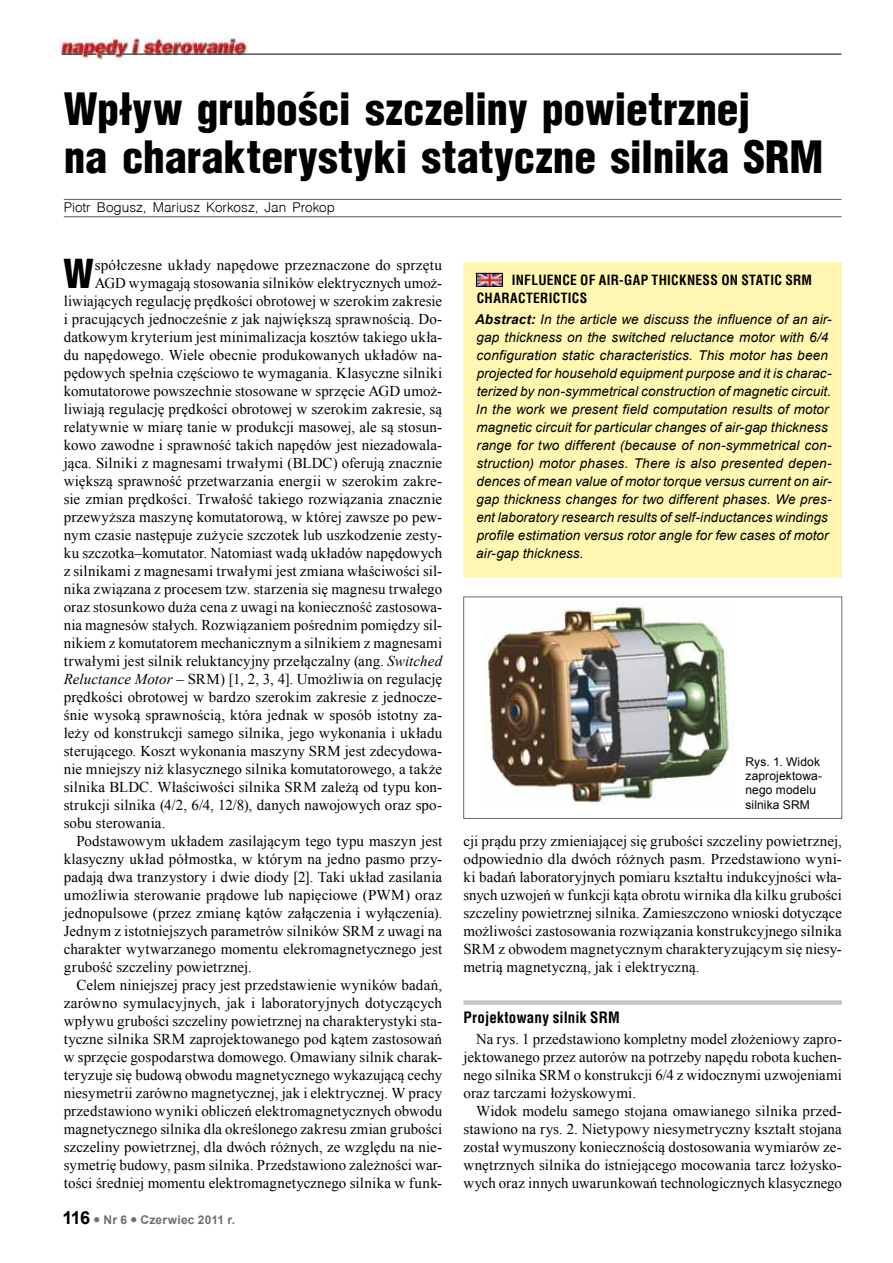
<style>
.page{position:relative;width:893px;height:1263px;background:#fff}
.page>*{position:absolute;margin:0;border:0;box-sizing:border-box;transform-origin:0 0}
.t1{font:900 43.5px/48px "Switzerland Cond";color:#000}
.t2{font:900 39px "Switzerland Cond";color:#000}
.t3{font:15px/18px "Times New Roman";letter-spacing:.005em;color:#000;text-align:justify}
.t4{font:700 15px "Switzerland Condensed";letter-spacing:.015em;color:#000}
.t5{font:italic 13.5px/18px "Arial";letter-spacing:.01em;color:#000}
.t6{font:700 13.5px/18px "Switzerland Condensed";letter-spacing:.02em;color:#000}
.t7{font:300 13.5px "Switzerland";letter-spacing:.005em;color:#000}
.t8{font:12px/14.4px "Arial";letter-spacing:.01em;color:#000}
.t9{font:700 12px "Arial";letter-spacing:.02em;color:#706f6f}
.s1{font-style:italic}
.s2{font-size:18px;color:#000}
.s3{font-weight:700}
</style>
<div class="page">
<img style="left:60px;top:38px;width:187px;height:22px">
<svg style="left:62px;top:54px;width:20px;height:1px"></svg>
<svg style="left:88px;top:54px;width:27px;height:1px"></svg>
<hr style="left:123px;top:54px;width:718px;height:1px;background:#000">
<img style="left:485px;top:601px;width:250px;height:203px">
<div style="left:463px;top:597px;width:379px;height:222px;border:1px solid #686868"></div>
<div style="left:463px;top:1000px;width:379px;height:5px;background:#c6c6c6"></div>
<hr style="left:64px;top:199px;width:777px;height:1px;background:#575756">
<hr style="left:64px;top:216px;width:777px;height:1px;background:#575756">
<div style="left:463px;top:262px;width:378px;height:316px;background:#fff7b2"></div>
<img style="left:478px;top:275px;width:23px;height:10px">
<div style="left:476px;top:273px;width:27px;height:14px;border:1px solid #000"></div>
<h1 class="t1" style="left:64px;top:84px;width:761px">Wpływ grubości szczeliny powietrznej<br>na charakterystyki statyczne silnika SRM</h1>
<p class="t7" style="left:64px;top:200px;width:273px">Piotr Bogusz, Mariusz Korkosz, Jan Prokop</p>
<h2 class="t2" style="left:63px;top:249px;width:32px">W</h2>
<p class="t3" style="left:95px;top:256px;width:349px">spółczesne układy napędowe przeznaczone do sprzętu</p>
<p class="t3" style="left:95px;top:274px;width:349px">AGD wymagają stosowania silników elektrycznych umoż-</p>
<p class="t3" style="left:64px;top:292px;width:380px">liwiających regulację prędkości obrotowej w szerokim zakresie</p>
<p class="t3" style="left:64px;top:310px;width:380px">i pracujących jednocześnie z jak największą sprawnością. Do-</p>
<p class="t3" style="left:64px;top:328px;width:380px">datkowym kryterium jest minimalizacja kosztów takiego ukła-</p>
<p class="t3" style="left:64px;top:346px;width:380px">du napędowego. Wiele obecnie produkowanych układów na-</p>
<p class="t3" style="left:64px;top:364px;width:380px">pędowych spełnia częściowo te wymagania. Klasyczne silniki</p>
<p class="t3" style="left:64px;top:382px;width:380px">komutatorowe powszechnie stosowane w sprzęcie AGD umoż-</p>
<p class="t3" style="left:64px;top:400px;width:380px">liwiają regulację prędkości obrotowej w szerokim zakresie, są</p>
<p class="t3" style="left:64px;top:418px;width:380px">relatywnie w miarę tanie w produkcji masowej, ale są stosun-</p>
<p class="t3" style="left:64px;top:436px;width:380px">kowo zawodne i sprawność takich napędów jest niezadowala-</p>
<p class="t3" style="left:64px;top:454px;width:380px">jąca. Silniki z magnesami trwałymi (BLDC) oferują znacznie</p>
<p class="t3" style="left:64px;top:472px;width:380px">większą sprawność przetwarzania energii w szerokim zakre-</p>
<p class="t3" style="left:64px;top:490px;width:380px">sie zmian prędkości. Trwałość takiego rozwiązania znacznie</p>
<p class="t3" style="left:64px;top:508px;width:380px">przewyższa maszynę komutatorową, w której zawsze po pew-</p>
<p class="t3" style="left:64px;top:526px;width:380px">nym czasie następuje zużycie szczotek lub uszkodzenie zesty-</p>
<p class="t3" style="left:64px;top:544px;width:380px">ku szczotka–komutator. Natomiast wadą układów napędowych</p>
<p class="t3" style="left:64px;top:562px;width:380px">z silnikami z magnesami trwałymi jest zmiana właściwości sil-</p>
<p class="t3" style="left:64px;top:580px;width:380px">nika związana z procesem tzw. starzenia się magnesu trwałego</p>
<p class="t3" style="left:64px;top:598px;width:380px">oraz stosunkowo duża cena z uwagi na konieczność zastosowa-</p>
<p class="t3" style="left:64px;top:616px;width:380px">nia magnesów stałych. Rozwiązaniem pośrednim pomiędzy sil-</p>
<p class="t3" style="left:64px;top:634px;width:380px">nikiem z komutatorem mechanicznym a silnikiem z magnesami</p>
<p class="t3" style="left:64px;top:652px;width:380px">trwałymi jest silnik reluktancyjny przełączalny (ang. <span class="s1">Switched</span></p>
<p class="t3" style="left:64px;top:670px;width:380px"><span class="s1">Reluctance Motor</span> – SRM) [1, 2, 3, 4]. Umożliwia on regulację</p>
<p class="t3" style="left:64px;top:688px;width:380px">prędkości obrotowej w bardzo szerokim zakresie z jednocze-</p>
<p class="t3" style="left:64px;top:706px;width:380px">śnie wysoką sprawnością, która jednak w sposób istotny za-</p>
<p class="t3" style="left:64px;top:724px;width:380px">leży od konstrukcji samego silnika, jego wykonania i układu</p>
<p class="t3" style="left:64px;top:742px;width:380px">sterującego. Koszt wykonania maszyny SRM jest zdecydowa-</p>
<p class="t3" style="left:64px;top:760px;width:380px">nie mniejszy niż klasycznego silnika komutatorowego, a także</p>
<p class="t3" style="left:64px;top:778px;width:380px">silnika BLDC. Właściwości silnika SRM zależą od typu kon-</p>
<p class="t3" style="left:64px;top:796px;width:380px">strukcji silnika (4/2, 6/4, 12/8), danych nawojowych oraz spo-</p>
<p class="t3" style="left:64px;top:814px;width:103px">sobu sterowania.</p>
<p class="t3" style="left:77px;top:832px;width:367px">Podstawowym układem zasilającym tego typu maszyn jest</p>
<p class="t3" style="left:64px;top:850px;width:380px">klasyczny układ półmostka, w którym na jedno pasmo przy-</p>
<p class="t3" style="left:64px;top:868px;width:380px">padają dwa tranzystory i dwie diody [2]. Taki układ zasilania</p>
<p class="t3" style="left:64px;top:886px;width:380px">umożliwia sterowanie prądowe lub napięciowe (PWM) oraz</p>
<p class="t3" style="left:64px;top:904px;width:380px">jednopulsowe (przez zmianę kątów załączenia i wyłączenia).</p>
<p class="t3" style="left:64px;top:922px;width:380px">Jednym z istotniejszych parametrów silników SRM z uwagi na</p>
<p class="t3" style="left:64px;top:940px;width:380px">charakter wytwarzanego momentu elekromagnetycznego jest</p>
<p class="t3" style="left:64px;top:958px;width:190px">grubość szczeliny powietrznej.</p>
<p class="t3" style="left:77px;top:976px;width:367px">Celem niniejszej pracy jest przedstawienie wyników badań,</p>
<p class="t3" style="left:64px;top:994px;width:380px">zarówno symulacyjnych, jak i laboratoryjnych dotyczących</p>
<p class="t3" style="left:64px;top:1012px;width:380px">wpływu grubości szczeliny powietrznej na charakterystyki sta-</p>
<p class="t3" style="left:64px;top:1030px;width:380px">tyczne silnika SRM zaprojektowanego pod kątem zastosowań</p>
<p class="t3" style="left:64px;top:1048px;width:380px">w sprzęcie gospodarstwa domowego. Omawiany silnik charak-</p>
<p class="t3" style="left:64px;top:1066px;width:380px">teryzuje się budową obwodu magnetycznego wykazującą cechy</p>
<p class="t3" style="left:64px;top:1084px;width:380px">niesymetrii zarówno magnetycznej, jak i elektrycznej. W pracy</p>
<p class="t3" style="left:64px;top:1102px;width:380px">przedstawiono wyniki obliczeń elektromagnetycznych obwodu</p>
<p class="t3" style="left:64px;top:1120px;width:380px">magnetycznego silnika dla określonego zakresu zmian grubości</p>
<p class="t3" style="left:64px;top:1138px;width:380px">szczeliny powietrznej, dla dwóch różnych, ze względu na nie-</p>
<p class="t3" style="left:64px;top:1156px;width:380px">symetrię budowy, pasm silnika. Przedstawiono zależności war-</p>
<p class="t3" style="left:64px;top:1174px;width:380px">tości średniej momentu elektromagnetycznego silnika w funk-</p>
<p class="t9" style="left:62px;top:1212px;width:174px"><span class="s2">116</span> ● Nr 6 ● Czerwiec 2011 r.</p>
<p class="t6" style="left:477px;top:271px;width:337px;text-indent:35px">INFLUENCE OF AIR-GAP THICKNESS ON STATIC SRM<br>CHARACTERICTICS</p>
<p class="t5" style="left:475px;top:310px;width:358px"><span class="s3">Abstract:</span> In the article we discuss the influence of an air&shy;gap thickness on the switched reluctance motor with 6/4 configuration static characteristics. This motor has been projected for household equipment purpose and it is charac&shy;terized by non-symmetrical construction of magnetic circuit.<br>In the work we present field computation results of motor magnetic circuit for particular changes of air-gap thickness range for two different (because of non-symmetrical con&shy;struction) motor phases. There is also presented depen&shy;dences of mean value of motor torque versus current on air&shy;gap thickness changes for two different phases. We pres&shy;ent laboratory research results of self-inductances windings profile estimation versus rotor angle for few cases of motor air-gap thickness.</p>
<p class="t8" style="left:745px;top:754px;width:78px">Rys. 1. Widok zaprojektowa&shy;nego modelu silnika SRM</p>
<p class="t3" style="left:463px;top:832px;width:380px">cji prądu przy zmieniającej się grubości szczeliny powietrznej, odpowiednio dla dwóch różnych pasm. Przedstawiono wyni&shy;ki badań laboratoryjnych pomiaru kształtu indukcyjności wła&shy;snych uzwojeń w funkcji kąta obrotu wirnika dla kilku grubości szczeliny powietrznej silnika. Zamieszczono wnioski dotyczące możliwości zastosowania rozwiązania konstrukcyjnego silnika SRM z obwodem magnetycznym charakteryzującym się niesy&shy;metrią magnetyczną, jak i elektryczną.</p>
<p class="t4" style="left:463px;top:1009px;width:158px">Projektowany silnik SRM</p>
<p class="t3" style="left:463px;top:1030px;width:380px;text-indent:13px">Na rys. 1 przedstawiono kompletny model złożeniowy zapro&shy;jektowanego przez autorów na potrzeby napędu robota kuchen&shy;nego silnika SRM o konstrukcji 6/4 z widocznymi uzwojeniami oraz tarczami łożyskowymi.</p>
<p class="t3" style="left:463px;top:1102px;width:380px;text-indent:13px">Widok modelu samego stojana omawianego silnika przed&shy;stawiono na rys. 2. Nietypowy niesymetryczny kształt stojana został wymuszony koniecznością dostosowania wymiarów ze&shy;wnętrznych silnika do istniejącego mocowania tarcz łożysko&shy;wych oraz innych uwarunkowań technologicznych klasycznego</p>
</div>
